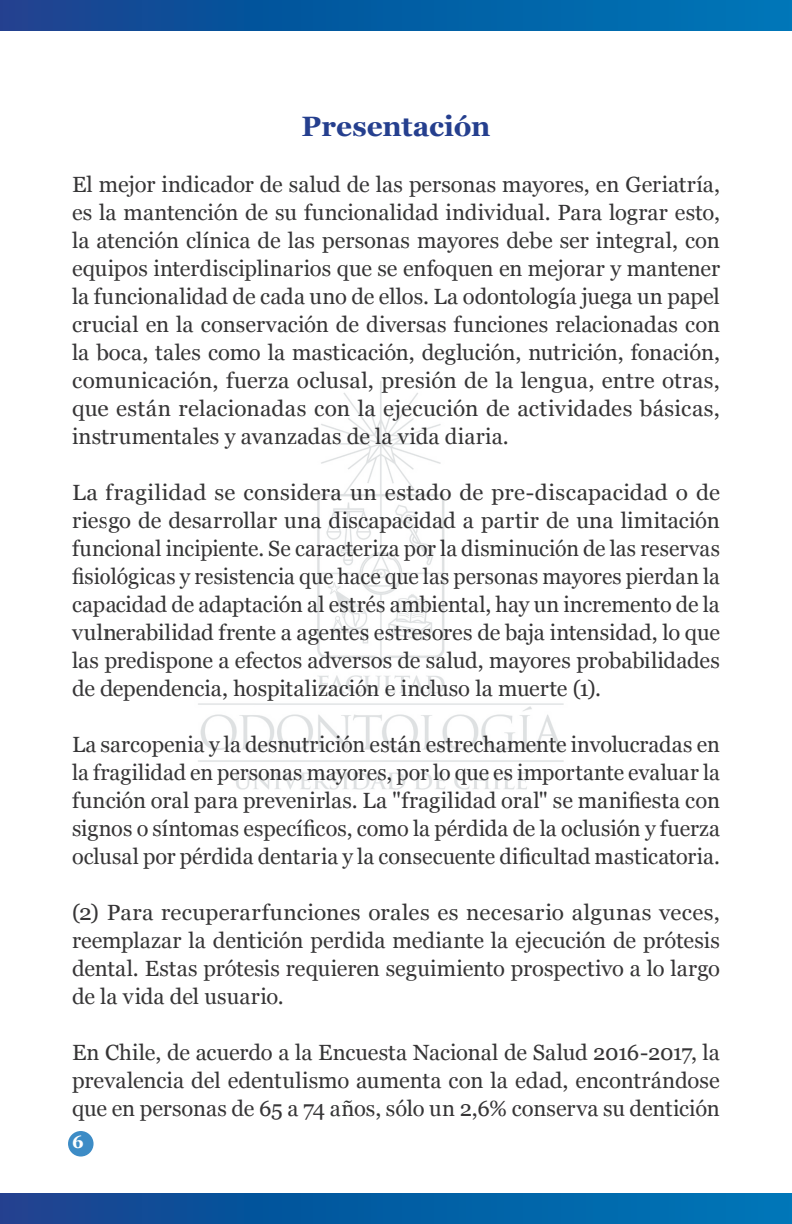
<style>
.page{position:relative;width:792px;height:1224px;background:#fff}
.page>*{position:absolute;margin:0;border:0;box-sizing:border-box;transform-origin:0 0}
.t1{font:700 28px "Georgia";color:#253f8e}
.t2{font:22px/28px "Georgia";color:#363536;text-align:justify}
.t3{font:700 18px "Georgia";color:#fff}
</style>
<div class="page">
<div style="left:68px;top:1131px;width:26px;height:26px;background:#3d8cc6;border-radius:50%"></div>
<svg style="left:0;top:0;width:792px;height:30px;background:#065ca3"></svg>
<svg style="left:0;top:1194px;width:792px;height:30px;background:#065ca3"></svg>
<img style="left:198px;top:381px;width:367px;height:409px">
<p class="t1" style="left:302px;top:105px;width:190px">Presentación</p>
<p class="t2" style="left:72px;top:170px;width:650px">El mejor indicador de salud de las personas mayores, en Geriatría, es la mantención de su funcionalidad individual. Para lograr esto, la atención clínica de las personas mayores debe ser integral, con equipos interdisciplinarios que se enfoquen en mejorar y mantener la funcionalidad de cada uno de ellos. La odontología juega un papel crucial en la conservación de diversas funciones relacionadas con la boca, tales como la masticación, deglución, nutrición, fonación, comunicación, fuerza oclusal, presión de la lengua, entre otras, que están relacionadas con la ejecución de actividades básicas, instrumentales y avanzadas de la vida diaria.</p>
<p class="t2" style="left:72px;top:478px;width:650px">La fragilidad se considera un estado de pre-discapacidad o de riesgo de desarrollar una discapacidad a partir de una limitación funcional incipiente. Se caracteriza por la disminución de las reservas fisiológicas y resistencia que hace que las personas mayores pierdan la capacidad de adaptación al estrés ambiental, hay un incremento de la vulnerabilidad frente a agentes estresores de baja intensidad, lo que las predispone a efectos adversos de salud, mayores probabilidades de dependencia, hospitalización e incluso la muerte (1).</p>
<p class="t2" style="left:72px;top:730px;width:650px">La sarcopenia y la desnutrición están estrechamente involucradas en la fragilidad en personas mayores, por lo que es importante evaluar la función oral para prevenirlas. La "fragilidad oral" se manifiesta con signos o síntomas específicos, como la pérdida de la oclusión y fuerza oclusal por pérdida dentaria y la consecuente dificultad masticatoria.</p>
<p class="t2" style="left:72px;top:898px;width:650px">(2) Para recuperarfunciones orales es necesario algunas veces, reemplazar la dentición perdida mediante la ejecución de prótesis dental. Estas prótesis requieren seguimiento prospectivo a lo largo de la vida del usuario.</p>
<p class="t2" style="left:72px;top:1038px;width:650px">En Chile, de acuerdo a la Encuesta Nacional de Salud 2016-2017, la prevalencia del edentulismo aumenta con la edad, encontrándose que en personas de 65 a 74 años, sólo un 2,6% conserva su dentición</p>
<p class="t3" style="left:72px;top:1128px;width:13px">6</p>
</div>
